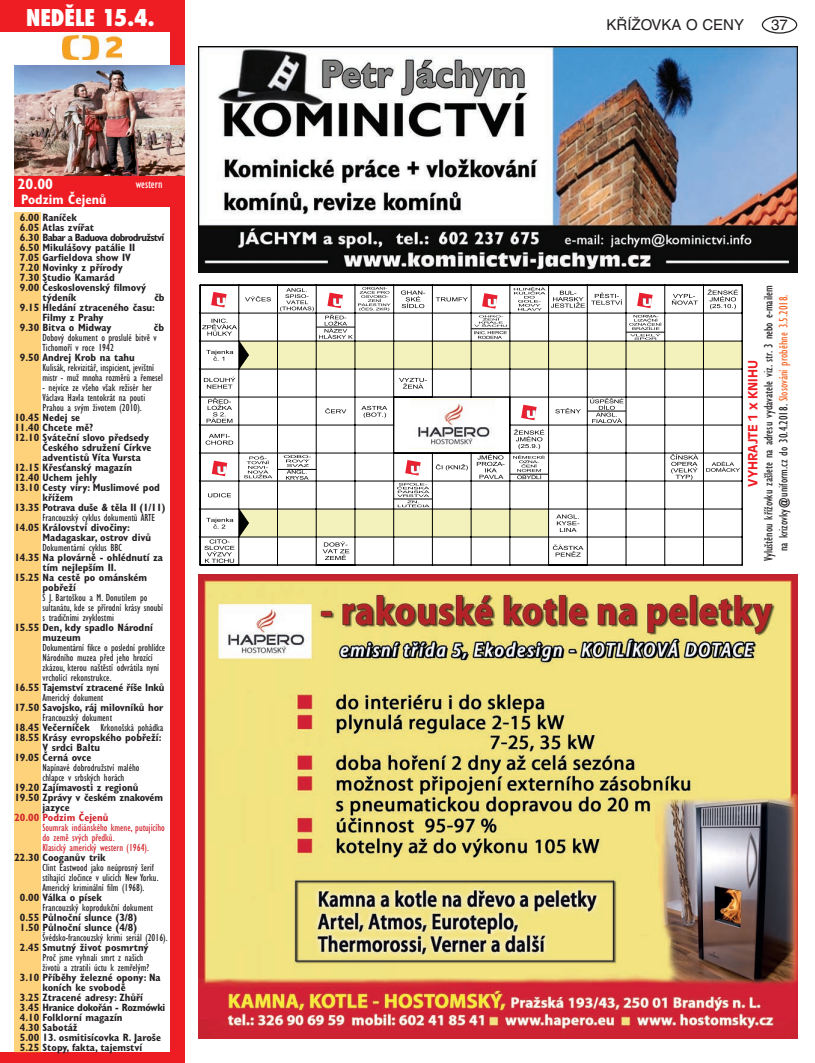
<style>
.page{position:relative;width:815px;height:1063px;background:#fff}
.page>*{position:absolute;margin:0;border:0;box-sizing:border-box;transform-origin:0 0}
.t1{font:800 condensed 22.5px "Futura";color:#fff}
.t2{font:15px "Helvetica CE";color:#231f20}
.t3{font:700 condensed 15px "Gill Sans CE";color:#fff}
.t4{font:700 condensed 13.75px "Gill Sans CE";color:#fff}
.t5{font:condensed 12.5px/15px "Gill Sans CE";color:#231f20;text-align:center}
.t6{font:700 12.5px "Antique Olive CE";color:#ee1d23}
.t7{font:condensed 12.5px "Gill Sans CE";color:#fff}
.t8{font:700 condensed 10.62px/10px "Gill Sans CE";color:#231f20}
.t9{font:condensed 10.62px/10px "Gill Sans CE";color:#231f20}
.t10{font:condensed 10.62px/10px "Gill Sans CE";color:#d1232a}
.t11{font:700 condensed 10.62px "Gill Sans CE";letter-spacing:-.02em;color:#231f20}
.t12{font:700 condensed 10.62px "Gill Sans CE";letter-spacing:-.07em;color:#231f20}
.t13{font:700 condensed 10.62px "Gill Sans CE";letter-spacing:-.03em;color:#231f20}
.t14{font:700 condensed 10.62px "Gill Sans CE";color:#d1232a}
.s1{font-weight:700}
.s2{color:#f36421}
</style>
<div class="page">
<div style="left:762px;top:16px;width:35px;height:18px;border:1px solid #231f20;border-radius:50%"></div>
<img style="left:198px;top:46px;width:599px;height:227px">
<img style="left:198px;top:574px;width:599px;height:464px">
<div style="left:0;top:0;width:184px;height:32px;background:#ee1d23"></div>
<div style="left:14px;top:175px;width:167px;height:32px;background:#ee1d23"></div>
<img style="left:63px;top:35px;width:58px;height:24px">
<div style="left:170px;top:0;width:14px;height:1063px;background:#ee1d23"></div>
<div style="left:0;top:1052px;width:184px;height:11px;background:#ee1d23"></div>
<div style="left:14px;top:213px;width:27px;height:839px;background:#fed17b"></div>
<img style="left:14px;top:66px;width:170px;height:109px">
<hr style="left:703px;top:565px;width:39px;height:1px;background:#000001">
<hr style="left:355px;top:565px;width:39px;height:1px;background:#000001">
<hr style="left:432px;top:565px;width:39px;height:1px;background:#000001">
<hr style="left:394px;top:565px;width:38px;height:1px;background:#000001">
<hr style="left:587px;top:565px;width:39px;height:1px;background:#000001">
<hr style="left:471px;top:565px;width:39px;height:1px;background:#000001">
<hr style="left:239px;top:565px;width:38px;height:1px;background:#000001">
<hr style="left:626px;top:565px;width:39px;height:1px;background:#000001">
<hr style="left:277px;top:565px;width:39px;height:1px;background:#000001">
<hr style="left:510px;top:565px;width:39px;height:1px;background:#000001">
<hr style="left:665px;top:565px;width:38px;height:1px;background:#000001">
<hr style="left:549px;top:565px;width:38px;height:1px;background:#000001">
<hr style="left:200px;top:565px;width:39px;height:1px;background:#000001">
<hr style="left:316px;top:565px;width:39px;height:1px;background:#000001">
<svg style="left:200px;top:285px;width:543px;height:280px"></svg>
<img style="left:411px;top:400px;width:84px;height:48px">
<h1 class="t1" style="left:26px;top:2px;width:130px">NEDĚLE 15.4.</h1>
<h2 class="t3" style="left:18px;top:175px;width:37px">20.00</h2>
<p class="t4" style="left:21px;top:191px;width:87px">Podzim Čejenů</p>
<p class="t7" style="left:136px;top:176px;width:28px">western</p>
<p class="t8" style="left:20px;top:212px;width:59px">6.00 Raníček</p>
<p class="t8" style="left:20px;top:222px;width:76px">6.05 Atlas zvířat</p>
<p class="t12" style="left:20px;top:231px;width:146px">6.30 Babar a Baduova dobrodružství</p>
<p class="t8" style="left:20px;top:242px;width:117px">6.50 Mikulášovy patálie II</p>
<p class="t8" style="left:20px;top:252px;width:113px">7.05 Garfieldova show IV</p>
<p class="t8" style="left:20px;top:262px;width:105px">7.20 Novinky z přírody</p>
<p class="t8" style="left:20px;top:272px;width:96px">7.30 Studio Kamarád</p>
<p class="t8" style="left:20px;top:282px;width:128px">9.00 Československý filmový</p>
<p class="t8" style="left:43px;top:292px;width:35px">týdeník</p>
<p class="t8" style="left:154px;top:292px;width:12px">čb</p>
<p class="t8" style="left:20px;top:302px;width:137px">9.15 Hledání ztraceného času:</p>
<p class="t8" style="left:43px;top:312px;width:63px">Filmy z Prahy</p>
<p class="t8" style="left:20px;top:322px;width:93px">9.30 Bitva o Midway</p>
<p class="t8" style="left:154px;top:322px;width:12px">čb</p>
<p class="t9" style="left:42px;top:332px;width:116px">Dobový dokument o proslulé bitvě v<br>Tichomoří v roce 1942</p>
<p class="t8" style="left:20px;top:352px;width:116px">9.50 Andrej Krob na tahu</p>
<p class="t9" style="left:43px;top:362px;width:122px">Kulisák, rekvizitář, inspicient, jevištní mistr - muž mnoha rozměrů a řemesel</p>
<p class="t9" style="left:43px;top:382px;width:111px">- nejvíce ze všeho však režisér her<br>Václava Havla tentokrát na pouti<br>Prahou a svým životem (2010).</p>
<p class="t8" style="left:14px;top:412px;width:67px">10.45 Nedej se</p>
<p class="t8" style="left:14px;top:422px;width:80px">11.40 Chcete mě?</p>
<p class="t8" style="left:14px;top:432px;width:136px">12.10 Sváteční slovo předsedy</p>
<p class="t8" style="left:43px;top:442px;width:110px">Českého sdružení Církve</p>
<p class="t8" style="left:43px;top:452px;width:100px">adventistů Víta Vursta</p>
<p class="t8" style="left:14px;top:462px;width:119px">12.15 Křesťanský magazín</p>
<p class="t8" style="left:14px;top:472px;width:85px">12.40 Uchem jehly</p>
<p class="t8" style="left:14px;top:482px;width:147px">13.10 Cesty víry: Muslimové pod</p>
<p class="t8" style="left:43px;top:492px;width:32px">křížem</p>
<p class="t11" style="left:14px;top:501px;width:153px">13.35 Potrava duše &amp; těla II (1/11)</p>
<p class="t9" style="left:43px;top:512px;width:114px">Francouzský cyklus dokumentů ARTE</p>
<p class="t8" style="left:43px;top:522px;width:110px;text-indent:-28px">14.05 Království divočiny:<br>Madagaskar, ostrov divů</p>
<p class="t9" style="left:43px;top:542px;width:81px">Dokumentární cyklus BBC</p>
<p class="t8" style="left:14px;top:552px;width:150px">14.35 Na plovárně - ohlédnutí za</p>
<p class="t8" style="left:43px;top:562px;width:76px">tím nejlepším II.</p>
<p class="t8" style="left:14px;top:572px;width:134px">15.25 Na cestě po ománském</p>
<p class="t8" style="left:43px;top:582px;width:35px">pobřeží</p>
<p class="t9" style="left:43px;top:592px;width:122px">S J. Bartoškou a M. Donutilem po sultanátu, kde se přírodní krásy snoubí s tradičními zvyklostmi</p>
<p class="t8" style="left:43px;top:622px;width:112px;text-indent:-28px">15.55 Den, kdy spadlo Národní muzeum</p>
<p class="t9" style="left:43px;top:642px;width:124px">Dokumentární fikce o poslední prohlídce Národního muzea před jeho hrozící zkázou, kterou naštěstí odvrátila nyní vrcholící rekonstrukce.</p>
<p class="t11" style="left:14px;top:681px;width:152px">16.55 Tajemství ztracené říše Inků</p>
<p class="t9" style="left:43px;top:692px;width:62px">Americký dokument</p>
<p class="t8" style="left:14px;top:702px;width:151px">17.50 Savojsko, ráj milovníků hor</p>
<p class="t9" style="left:43px;top:712px;width:71px">Francouzský dokument</p>
<p class="t9" style="left:14px;top:722px;width:151px"><span class="s1">18.45 Večerníček</span> Krkonošská pohádka</p>
<p class="t8" style="left:14px;top:732px;width:149px">18.55 Krásy evropského pobřeží:</p>
<p class="t8" style="left:43px;top:742px;width:59px">V srdci Baltu</p>
<p class="t8" style="left:14px;top:752px;width:79px">19.05 Černá ovce</p>
<p class="t9" style="left:43px;top:762px;width:98px">Napínavé dobrodružství malého chlapce v srbských horách</p>
<p class="t8" style="left:14px;top:782px;width:126px">19.20 Zajímavosti z regionů</p>
<p class="t8" style="left:14px;top:792px;width:150px">19.50 Zprávy v českém znakovém</p>
<p class="t8" style="left:43px;top:802px;width:29px">jazyce</p>
<p class="t14" style="left:14px;top:811px;width:96px">20.00 Podzim Čejenů</p>
<p class="t10" style="left:43px;top:822px;width:124px">Soumrak indiánského kmene, putujícího do země svých předků.<br>Klasický americký western (1964).</p>
<p class="t8" style="left:14px;top:852px;width:93px">22.30 Cooganův trik</p>
<p class="t9" style="left:43px;top:862px;width:118px">Clint Eastwood jako neúprosný šerif stíhající zločince v ulicích New Yorku.<br>Americký kriminální film (1968).</p>
<p class="t8" style="left:20px;top:892px;width:84px">0.00 Válka o písek</p>
<p class="t9" style="left:43px;top:902px;width:112px">Francouzský koprodukční dokument</p>
<p class="t8" style="left:20px;top:912px;width:119px">0.55 Půlnoční slunce (3/8)<br>1.50 Půlnoční slunce (4/8)</p>
<p class="t9" style="left:43px;top:932px;width:127px">Švédsko-francouzský krimi seriál (2016).</p>
<p class="t8" style="left:20px;top:942px;width:130px">2.45 Smutný život posmrtný</p>
<p class="t9" style="left:42px;top:952px;width:108px">Proč jsme vyhnali smrt z našich životů a ztratili úctu k zemřelým?</p>
<p class="t8" style="left:20px;top:972px;width:142px">3.10 Příběhy železné opony: Na</p>
<p class="t8" style="left:43px;top:982px;width:85px">koních ke svobodě</p>
<p class="t8" style="left:20px;top:992px;width:125px">3.25 Ztracené adresy: Zhůří</p>
<p class="t13" style="left:20px;top:1001px;width:147px">3.45 Hranice dokořán - Rozmówki</p>
<p class="t8" style="left:20px;top:1012px;width:104px">4.10 Folklorní magazín</p>
<p class="t8" style="left:20px;top:1022px;width:59px">4.30 Sabotáž</p>
<p class="t8" style="left:20px;top:1032px;width:143px">5.00 13. osmitisícovka R. Jaroše</p>
<p class="t8" style="left:20px;top:1042px;width:124px">5.25 Stopy, fakta, tajemství</p>
<h2 class="t2" style="left:606px;top:16px;width:139px">KŘÍŽOVKA O CENY</h2>
<h2 class="t2" style="left:771px;top:16px;width:18px">37</h2>
<p class="t5" style="left:761px;top:561px;width:277px;rotate:-90deg">Vyluštěnou křížovku zašlete na adresu vydavatele viz. str. 3 nebo e-mailem na krizovky@uniform.cz do 30.4.2018. <span class="s2">Slosování proběhne 3.5.2018.</span></p>
<p class="t6" style="left:746px;top:487px;width:128px;rotate:-90deg">VYHRAJTE 1 x KNIHU</p>
</div>
